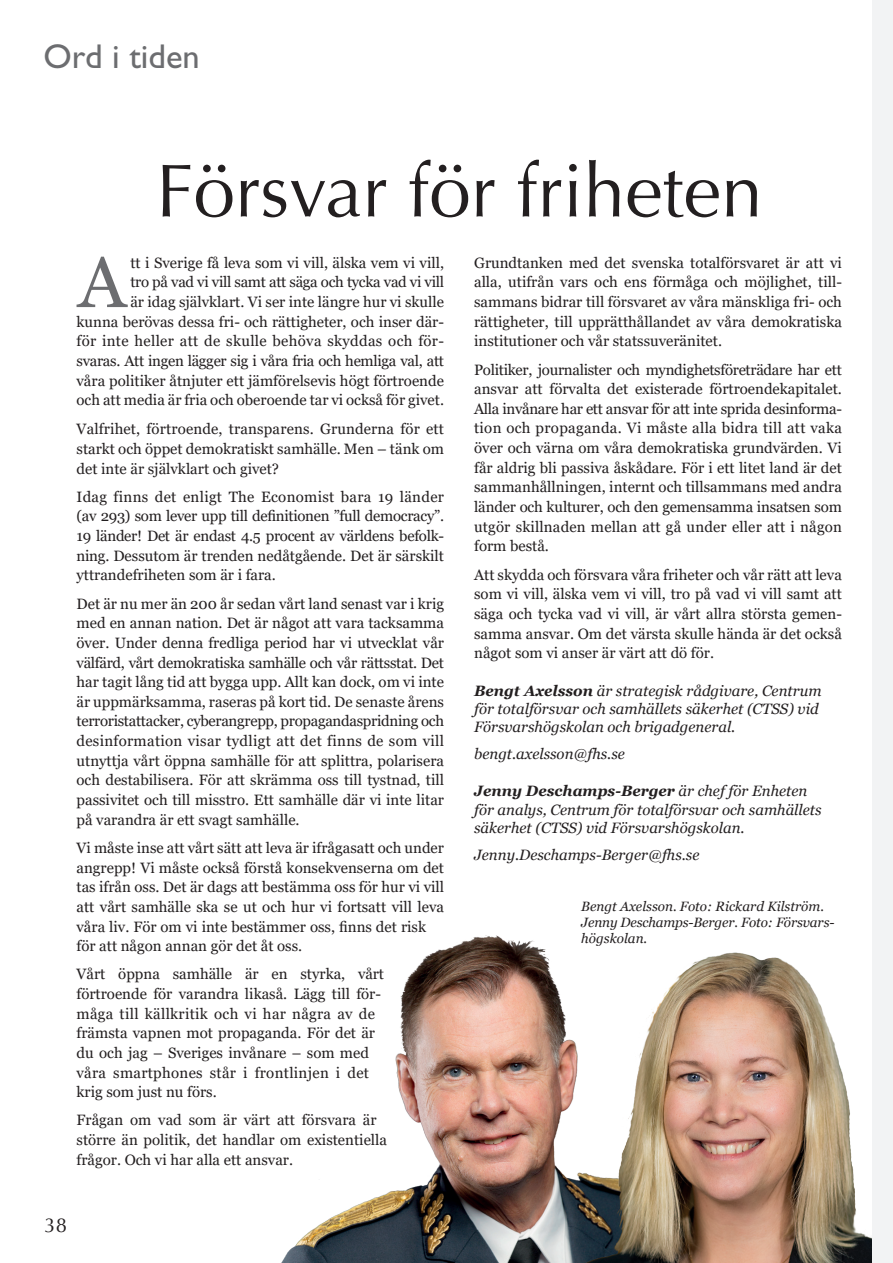
<style>
.page{position:relative;width:893px;height:1263px;background:#fff}
.page>*{position:absolute;margin:0;border:0;box-sizing:border-box;transform-origin:0 0}
.NY_Krönika_rubrik{font:75px "Optima";color:#231f20}
.NY_2-spalt_brödtext{font:71.7px "Georgia";color:#6c6d70}
.t1{font:34.5px "Gill Sans";color:#6c6d70}
.t2{font:20.25px "Optima";color:#231f20}
.NY_2-spalt_brödtext-2{font:15px/19.6px "Georgia";color:#231f20;text-align:justify}
.NY_Författarinfo{font:italic 15px/18.3px "Georgia";color:#231f20}
.NY_mailadress{font:italic 15px "Georgia";color:#231f20}
.NY_bildtext{font:italic 13.5px/16.2px "Georgia";color:#231f20}
.s1{font-weight:700}
</style>
<div class="page">
<img style="left:281px;top:935px;width:289px;height:328px">
<img style="left:570px;top:948px;width:303px;height:315px">
<div style="left:873px;top:0;width:20px;height:1263px;background:#f2f3f4"></div>
<h3 class="t1" style="left:44px;top:37px;width:158px">Ord i tiden</h3>
<p class="NY_Krönika_rubrik" style="left:156px;top:147px;width:608px">Försvar för friheten</p>
<p class="NY_2-spalt_brödtext-2" style="left:77px;top:253px;width:369px;text-align:right">tt i Sverige få leva som vi vill, älska vem vi vill,<br>tro på vad vi vill samt att säga och tycka vad vi vill<br>är idag självklart. Vi ser inte längre hur vi skulle<br>kunna berövas dessa fri- och rättigheter, och inser där&shy;för inte heller att de skulle behöva skyddas och för&shy;svaras. Att ingen lägger sig i våra fria och hemliga val, att våra politiker åtnjuter ett jämförelsevis högt förtroende och att media är fria och oberoende tar vi också för givet.</p>
<p class="NY_2-spalt_brödtext-2" style="left:77px;top:420px;width:369px">Valfrihet, förtroende, transparens. Grunderna för ett starkt och öppet demokratiskt samhälle. Men – tänk om det inte är självklart och givet?</p>
<p class="NY_2-spalt_brödtext-2" style="left:77px;top:487px;width:369px">Idag finns det enligt The Economist bara 19 länder (av 293) som lever upp till definitionen ”full democracy”.<br>19 länder! Det är endast 4.5 procent av världens befolk&shy;ning. Dessutom är trenden nedåtgående. Det är särskilt yttrandefriheten som är i fara.</p>
<p class="NY_2-spalt_brödtext-2" style="left:77px;top:594px;width:369px">Det är nu mer än 200 år sedan vårt land senast var i krig med en annan nation. Det är något att vara tacksamma över. Under denna fredliga period har vi utvecklat vår välfärd, vårt demokratiska samhälle och vår rättsstat. Det har tagit lång tid att bygga upp. Allt kan dock, om vi inte är uppmärksamma, raseras på kort tid. De senaste årens terroristattacker, cyberangrepp, propagandaspridning och desinformation visar tydligt att det finns de som vill utnyttja vårt öppna samhälle för att splittra, polarisera och destabilisera. För att skrämma oss till tystnad, till passivitet och till misstro. Ett samhälle där vi inte litar på varandra är ett svagt samhälle.</p>
<p class="NY_2-spalt_brödtext-2" style="left:77px;top:838px;width:369px;text-align:left">Vi måste inse att vårt sätt att leva är ifrågasatt och under angrepp! Vi måste också förstå konsekvenserna om det tas ifrån oss. Det är dags att bestämma oss för hur vi vill att vårt samhälle ska se ut och hur vi fortsatt vill leva våra liv. För om vi inte bestämmer oss, finns det risk för att någon annan gör det åt oss.</p>
<p class="NY_2-spalt_brödtext-2" style="left:77px;top:965px;width:309px;text-align:left">Vårt öppna samhälle är en styrka, vårt förtroende för varandra likaså. Lägg till för&shy;måga till källkritik och vi har några av de främsta vapnen mot propaganda. För det är du och jag – Sveriges invånare – som med våra smartphones står i frontlinjen i det krig som just nu förs.</p>
<p class="NY_2-spalt_brödtext-2" style="left:77px;top:1111px;width:312px;text-align:left">Frågan om vad som är värt att försvara är större än politik, det handlar om existentiella frågor. Och vi har alla ett ansvar.</p>
<p class="NY_2-spalt_brödtext" style="left:78px;top:239px;width:50px">A</p>
<p class="t2" style="left:45px;top:1213px;width:24px">38</p>
<p class="NY_2-spalt_brödtext-2" style="left:474px;top:253px;width:369px">Grundtanken med det svenska totalförsvaret är att vi alla, utifrån vars och ens förmåga och möjlighet, till&shy;sammans bidrar till försvaret av våra mänskliga fri- och rättigheter, till upprätthållandet av våra demokratiska institutioner och vår statssuveränitet.</p>
<p class="NY_2-spalt_brödtext-2" style="left:474px;top:360px;width:369px">Politiker, journalister och myndighetsföreträdare har ett ansvar att förvalta det existerade förtroendekapitalet.<br>Alla invånare har ett ansvar för att inte sprida desinforma&shy;tion och propaganda. Vi måste alla bidra till att vaka över och värna om våra demokratiska grundvärden. Vi får aldrig bli passiva åskådare. För i ett litet land är det sammanhållningen, internt och tillsammans med andra länder och kulturer, och den gemensamma insatsen som utgör skillnaden mellan att gå under eller att i någon form bestå.</p>
<p class="NY_2-spalt_brödtext-2" style="left:474px;top:565px;width:369px">Att skydda och försvara våra friheter och vår rätt att leva som vi vill, älska vem vi vill, tro på vad vi vill samt att säga och tycka vad vi vill, är vårt allra största gemen&shy;samma ansvar. Om det värsta skulle hända är det också något som vi anser är värt att dö för.</p>
<p class="NY_Författarinfo" style="left:474px;top:681px;width:349px"><span class="s1">Bengt Axelsson</span> är strategisk rådgivare, Centrum för totalförsvar och samhällets säkerhet (CTSS) vid<br>Försvarshögskolan och brigadgeneral.</p>
<p class="NY_mailadress" style="left:474px;top:744px;width:152px">bengt.axelsson@fhs.se</p>
<p class="NY_Författarinfo" style="left:474px;top:782px;width:349px"><span class="s1">Jenny Deschamps-Berger</span> är chef för Enheten för analys, Centrum för totalförsvar och samhällets säkerhet (CTSS) vid Försvarshögskolan.</p>
<p class="NY_mailadress" style="left:474px;top:845px;width:227px">Jenny.Deschamps-Berger@fhs.se</p>
<p class="NY_bildtext" style="left:581px;top:898px;width:244px">Bengt Axelsson. Foto: Rickard Kilström.</p>
<p class="NY_bildtext" style="left:581px;top:914px;width:255px">Jenny Deschamps-Berger. Foto: Försvars&shy;högskolan.</p>
</div>
